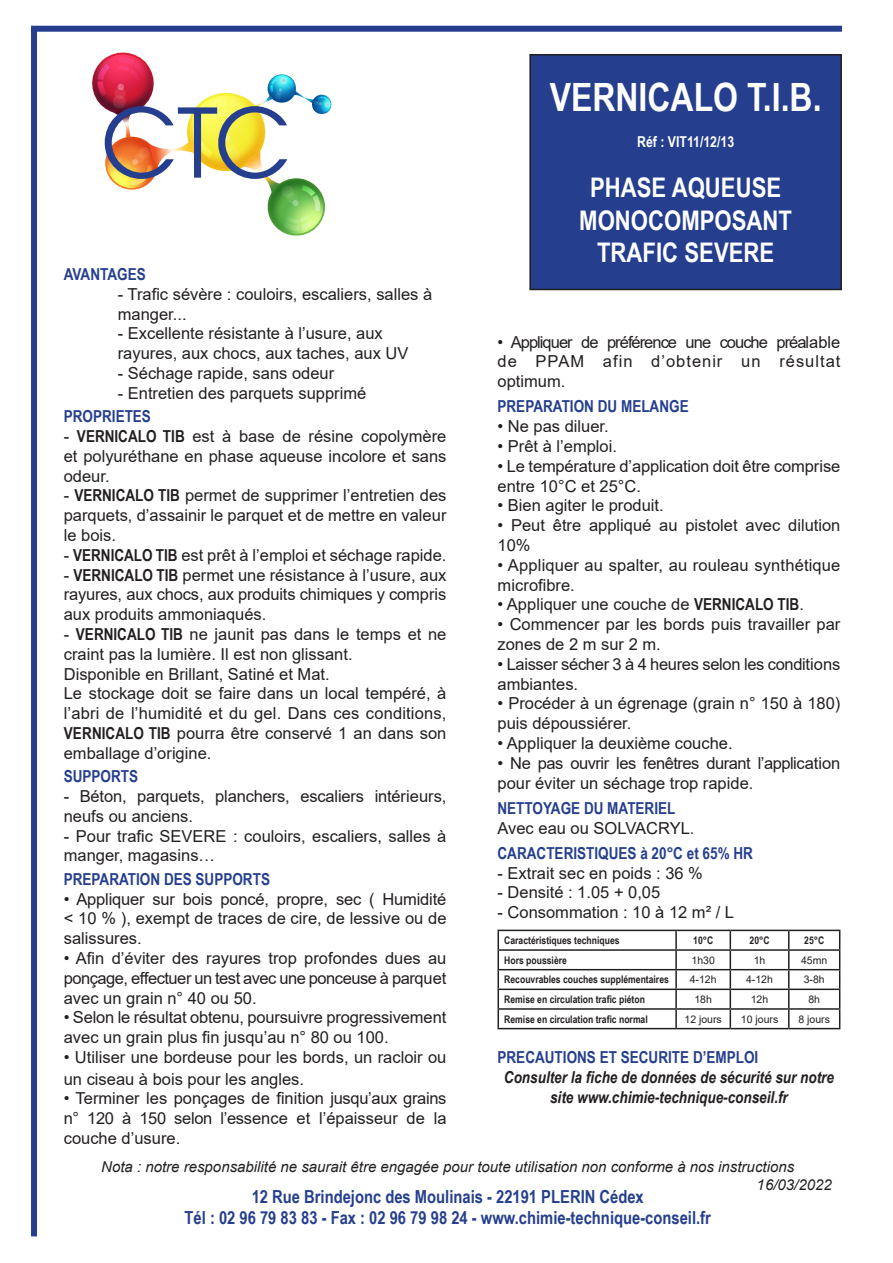
<style>
.page{position:relative;width:893px;height:1263px;background:#fff}
.page>*{position:absolute;margin:0;border:0;box-sizing:border-box;transform-origin:0 0}
.t1{font:700 39px "Arial Narrow";color:#fff}
.t2{font:700 27px "Arial Narrow";color:#fff}
.t3{font:700 18px "Arial Narrow";color:#253f8e}
.t4{font:16.5px/19.8px "Arial";color:#231f20}
.t5{font:700 16.5px "Arial Narrow";color:#253f8e}
.t6{font:italic 700 16.5px/19.8px "Arial Narrow";color:#231f20;text-align:center}
.t7{font:16.5px/19.8px "Arial";letter-spacing:-.06em;color:#231f20}
.t8{font:16.5px/19.8px "Arial";letter-spacing:-.02em;color:#231f20}
.t9{font:italic 15px "Arial";color:#231f20}
.t10{font:700 15px "Arial Narrow";color:#fff}
.t11{font:700 10.5px "Arial Narrow";color:#231f20}
.t12{font:10.5px "Arial";color:#231f20}
.s1{font-family:"Arial Narrow";font-weight:700}
</style>
<div class="page">
<hr style="left:497px;top:930px;width:179px;height:1px;background:#231f20">
<hr style="left:676px;top:930px;width:54px;height:1px;background:#231f20">
<hr style="left:730px;top:930px;width:59px;height:1px;background:#231f20">
<hr style="left:789px;top:930px;width:51px;height:1px;background:#231f20">
<hr style="left:497px;top:949px;width:179px;height:2px;background:#231f20">
<hr style="left:676px;top:949px;width:54px;height:2px;background:#231f20">
<hr style="left:730px;top:949px;width:59px;height:2px;background:#231f20">
<hr style="left:789px;top:949px;width:51px;height:2px;background:#231f20">
<hr style="left:497px;top:969px;width:179px;height:1px;background:#231f20">
<hr style="left:676px;top:969px;width:54px;height:1px;background:#231f20">
<hr style="left:730px;top:969px;width:59px;height:1px;background:#231f20">
<hr style="left:789px;top:969px;width:51px;height:1px;background:#231f20">
<hr style="left:497px;top:988px;width:179px;height:2px;background:#231f20">
<hr style="left:676px;top:988px;width:54px;height:2px;background:#231f20">
<hr style="left:730px;top:988px;width:59px;height:2px;background:#231f20">
<hr style="left:789px;top:988px;width:51px;height:2px;background:#231f20">
<hr style="left:497px;top:1008px;width:179px;height:2px;background:#231f20">
<svg style="left:497px;top:931px;width:2px;height:97px"></svg>
<hr style="left:676px;top:1008px;width:54px;height:2px;background:#231f20">
<svg style="left:675px;top:931px;width:2px;height:97px"></svg>
<hr style="left:730px;top:1008px;width:59px;height:2px;background:#231f20">
<svg style="left:730px;top:931px;width:1px;height:97px"></svg>
<hr style="left:789px;top:1008px;width:51px;height:2px;background:#231f20">
<svg style="left:788px;top:931px;width:1px;height:97px"></svg>
<svg style="left:839px;top:931px;width:1px;height:97px"></svg>
<hr style="left:497px;top:1028px;width:179px;height:1px;background:#231f20">
<hr style="left:676px;top:1028px;width:54px;height:1px;background:#231f20">
<hr style="left:730px;top:1028px;width:59px;height:1px;background:#231f20">
<hr style="left:789px;top:1028px;width:51px;height:1px;background:#231f20">
<div style="left:530px;top:55px;width:311px;height:234px;background:#253f8e"></div>
<div style="left:529px;top:54px;width:313px;height:236px;border:2px solid #231f20"></div>
<div style="left:31px;top:26px;width:811px;height:6px;background:#253f8e"></div>
<div style="left:31px;top:29px;width:6px;height:1207px;background:#253f8e"></div>
<img style="left:92px;top:52px;width:240px;height:184px">
<p class="t5" style="left:64px;top:262px;width:83px">AVANTAGES</p>
<p class="t4" style="left:118px;top:284px;width:316px">- Trafic sévère : couloirs, escaliers, salles à manger...</p>
<p class="t4" style="left:118px;top:323px;width:292px">- Excellente résistante à l’usure, aux rayures, aux chocs, aux taches, aux UV</p>
<p class="t4" style="left:118px;top:363px;width:218px">- Séchage rapide, sans odeur</p>
<p class="t4" style="left:118px;top:383px;width:250px">- Entretien des parquets supprimé</p>
<p class="t5" style="left:64px;top:404px;width:89px">PROPRIETES</p>
<p class="t4" style="left:64px;top:426px;width:384px;text-align:justify">- <span class="s1">VERNICALO TIB</span> est à base de résine copolymère et polyuréthane en phase aqueuse incolore et sans odeur.</p>
<p class="t4" style="left:64px;top:485px;width:384px;text-align:justify">- <span class="s1">VERNICALO TIB</span> permet de supprimer l’entretien des parquets, d’assainir le parquet et de mettre en valeur le bois.</p>
<p class="t4" style="left:64px;top:545px;width:384px">- <span class="s1">VERNICALO TIB</span> est prêt à l’emploi et séchage rapide.</p>
<p class="t4" style="left:64px;top:565px;width:384px;text-align:justify">- <span class="s1">VERNICALO TIB</span> permet une résistance à l’usure, aux rayures, aux chocs, aux produits chimiques y compris aux produits ammoniaqués.</p>
<p class="t4" style="left:64px;top:624px;width:384px">- <span class="s1">VERNICALO TIB</span> ne jaunit pas dans le temps et ne craint pas la lumière. Il est non glissant.</p>
<p class="t4" style="left:64px;top:664px;width:267px">Disponible en Brillant, Satiné et Mat.</p>
<p class="t4" style="left:64px;top:683px;width:384px;text-align:justify">Le stockage doit se faire dans un local tempéré, à l’abri de l’humidité et du gel. Dans ces conditions, <span class="s1">VERNICALO TIB</span> pourra être conservé 1 an dans son emballage d’origine.</p>
<p class="t5" style="left:64px;top:764px;width:76px">SUPPORTS</p>
<p class="t4" style="left:64px;top:786px;width:384px">- Béton, parquets, planchers, escaliers intérieurs, neufs ou anciens.</p>
<p class="t4" style="left:64px;top:826px;width:384px">- Pour trafic SEVERE : couloirs, escaliers, salles à manger, magasins…</p>
<p class="t5" style="left:64px;top:866px;width:208px">PREPARATION DES SUPPORTS</p>
<p class="t4" style="left:64px;top:889px;width:384px">• Appliquer sur bois poncé, propre, sec ( Humidité</p>
<p class="t4" style="left:64px;top:908px;width:384px">&lt; 10 % ), exempt de traces de cire, de lessive ou de salissures.</p>
<p class="t4" style="left:64px;top:948px;width:384px;text-align:justify">• Afin d’éviter des rayures trop profondes dues au ponçage, effectuer un test avec une ponceuse à parquet avec un grain n° 40 ou 50.</p>
<p class="t4" style="left:64px;top:1007px;width:384px">• Selon le résultat obtenu, poursuivre progressivement avec un grain plus fin jusqu’au n° 80 ou 100.</p>
<p class="t4" style="left:64px;top:1046px;width:384px;line-height:21.6px">• Utiliser une bordeuse pour les bords, un racloir ou un ciseau à bois pour les angles.</p>
<p class="t4" style="left:64px;top:1088px;width:384px">• Terminer les ponçages de finition jusqu’aux grains</p>
<p class="t4" style="left:64px;top:1108px;width:384px">n° 120 à 150 selon l’essence et l’épaisseur de la couche d’usure.</p>
<p class="t1" style="left:550px;top:67px;width:273px">VERNICALO T.I.B.</p>
<p class="t10" style="left:637px;top:130px;width:99px">Réf : VIT11/12/13</p>
<p class="t2" style="left:590px;top:167px;width:193px">PHASE AQUEUSE</p>
<p class="t2" style="left:579px;top:200px;width:214px">MONOCOMPOSANT</p>
<p class="t2" style="left:597px;top:232px;width:179px">TRAFIC SEVERE</p>
<p class="t7" style="left:497px;top:332px;width:344px">• Appliquer de préférence une couche préalable de PPAM afin d’obtenir un résultat</p>
<p class="t4" style="left:497px;top:371px;width:69px">optimum.</p>
<p class="t5" style="left:497px;top:394px;width:193px">PREPARATION DU MELANGE</p>
<p class="t4" style="left:497px;top:416px;width:113px">• Ne pas diluer.</p>
<p class="t4" style="left:497px;top:436px;width:121px">• Prêt à l’emploi.</p>
<p class="t4" style="left:497px;top:456px;width:344px">• Le température d’application doit être comprise entre 10°C et 25°C.</p>
<p class="t4" style="left:497px;top:496px;width:168px">• Bien agiter le produit.</p>
<p class="t4" style="left:497px;top:515px;width:344px">• Peut être appliqué au pistolet avec dilution<br>10%</p>
<p class="t4" style="left:497px;top:555px;width:344px">• Appliquer au spalter, au rouleau synthétique microfibre.</p>
<p class="t4" style="left:497px;top:595px;width:308px">• Appliquer une couche de <span class="s1">VERNICALO TIB</span>.</p>
<p class="t4" style="left:497px;top:614px;width:344px">• Commencer par les bords puis travailler par zones de 2 m sur 2 m.</p>
<p class="t8" style="left:497px;top:654px;width:344px">• Laisser sécher 3 à 4 heures selon les conditions ambiantes.</p>
<p class="t4" style="left:497px;top:694px;width:344px">• Procéder à un égrenage (grain n° 150 à 180) puis dépoussiérer.</p>
<p class="t4" style="left:497px;top:733px;width:237px">• Appliquer la deuxième couche.</p>
<p class="t4" style="left:497px;top:753px;width:344px">• Ne pas ouvrir les fenêtres durant l’application pour éviter un séchage trop rapide.</p>
<p class="t5" style="left:497px;top:795px;width:179px">NETTOYAGE DU MATERIEL</p>
<p class="t4" style="left:497px;top:818px;width:198px">Avec eau ou SOLVACRYL.</p>
<p class="t5" style="left:497px;top:840px;width:257px">CARACTERISTIQUES à 20°C et 65% HR</p>
<p class="t4" style="left:497px;top:863px;width:207px">- Extrait sec en poids : 36 %</p>
<p class="t4" style="left:497px;top:883px;width:164px">- Densité : 1.05 + 0,05</p>
<p class="t4" style="left:497px;top:902px;width:238px">- Consommation : 10 à 12 m² / L</p>
<p class="t11" style="left:504px;top:932px;width:117px">Caractéristiques techniques</p>
<p class="t11" style="left:693px;top:932px;width:21px">10°C</p>
<p class="t11" style="left:750px;top:932px;width:21px">20°C</p>
<p class="t11" style="left:804px;top:932px;width:21px">25°C</p>
<p class="t11" style="left:504px;top:952px;width:64px">Hors poussière</p>
<p class="t12" style="left:691px;top:953px;width:25px">1h30</p>
<p class="t12" style="left:754px;top:953px;width:13px">1h</p>
<p class="t12" style="left:801px;top:953px;width:28px">45mn</p>
<p class="t11" style="left:504px;top:972px;width:166px">Recouvrables couches supplémentaires</p>
<p class="t12" style="left:690px;top:972px;width:28px">4-12h</p>
<p class="t12" style="left:746px;top:972px;width:28px">4-12h</p>
<p class="t12" style="left:804px;top:972px;width:23px">3-8h</p>
<p class="t11" style="left:504px;top:991px;width:142px">Remise en circulation trafic piéton</p>
<p class="t12" style="left:694px;top:992px;width:19px">18h</p>
<p class="t12" style="left:751px;top:992px;width:19px">12h</p>
<p class="t12" style="left:808px;top:992px;width:13px">8h</p>
<p class="t11" style="left:504px;top:1011px;width:145px">Remise en circulation trafic normal</p>
<p class="t12" style="left:684px;top:1012px;width:39px">12 jours</p>
<p class="t12" style="left:741px;top:1012px;width:39px">10 jours</p>
<p class="t12" style="left:798px;top:1012px;width:33px">8 jours</p>
<p class="t5" style="left:497px;top:1045px;width:262px">PRECAUTIONS ET SECURITE D’EMPLOI</p>
<p class="t6" style="left:504px;top:1066px;width:332px">Consulter la fiche de données de sécurité sur notre site www.chimie-technique-conseil.fr</p>
<p class="t9" style="left:101px;top:1157px;width:694px">Nota : notre responsabilité ne saurait être engagée pour toute utilisation non conforme à nos instructions</p>
<p class="t9" style="left:757px;top:1175px;width:77px">16/03/2022</p>
<p class="t3" style="left:252px;top:1183px;width:394px">12 Rue Brindejonc des Moulinais - 22191 PLERIN Cédex</p>
<p class="t3" style="left:185px;top:1204px;width:528px">Tél : 02 96 79 83 83 - Fax : 02 96 79 98 24 - www.chimie-technique-conseil.fr</p>
</div>
